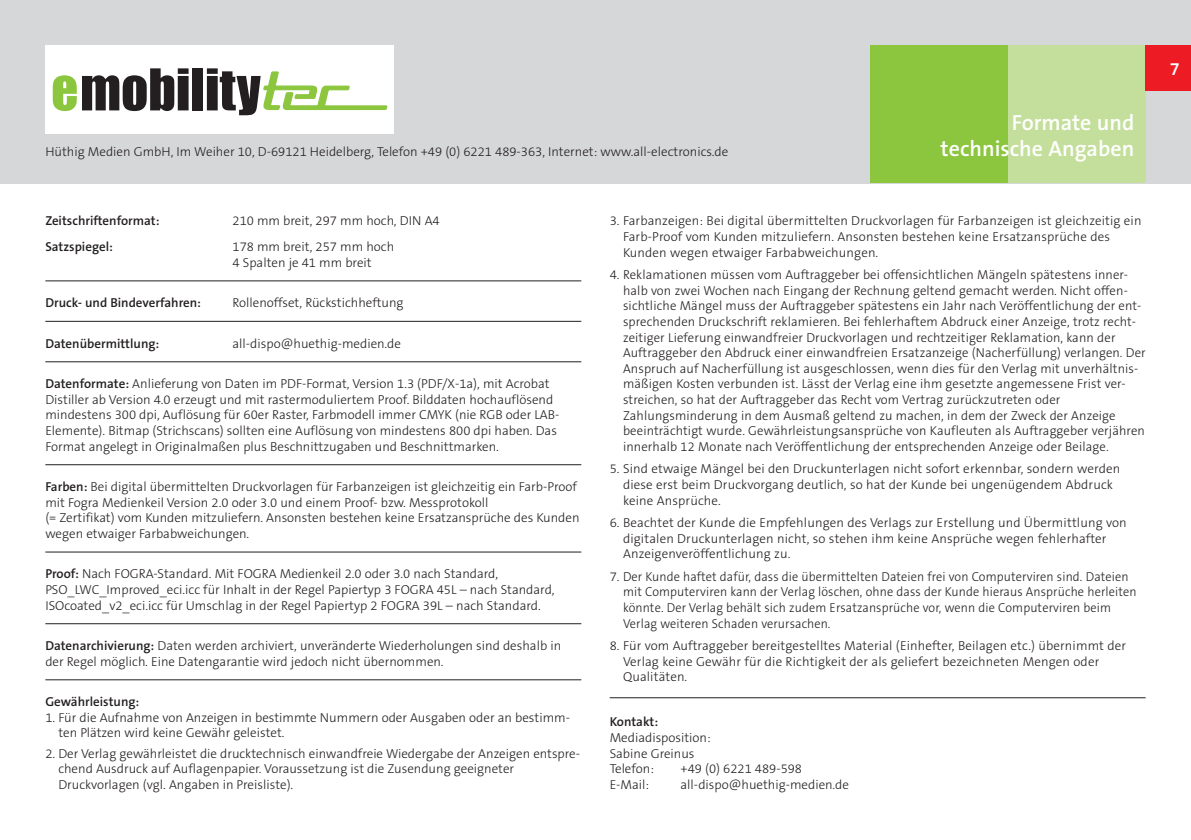
<style>
.page{position:relative;width:1191px;height:840px;background:#fff}
.page>*{position:absolute;margin:0;border:0;box-sizing:border-box;transform-origin:0 0}
.t1{font:600 22px/26px "The Sans Os F";color:#fff;text-align:right}
.t2{font:600 18px "The Sans Os F";color:#fff}
.t3{font:300 13px/15.6px "The Sans Os F";color:#231f20}
.t4{font:600 13px "The Sans Os F";color:#231f20}
.s1{font-weight:600}
</style>
<div class="page">
<div style="left:0;top:0;width:1191px;height:183px;background:#d6d7d9"></div>
<div style="left:1008px;top:45px;width:137px;height:138px;background:#c4df9b"></div>
<div style="left:870px;top:45px;width:138px;height:138px;background:#8cc63f"></div>
<div style="left:1145px;top:45px;width:46px;height:46px;background:#ed1c24"></div>
<div style="left:45px;top:45px;width:348px;height:89px;background:#fff"></div>
<svg style="left:53px;top:68px;width:136px;height:43px"></svg>
<div style="left:192px;top:68px;width:11px;height:42px;background:#231f20"></div>
<svg style="left:207px;top:68px;width:181px;height:48px"></svg>
<hr style="left:45px;top:280px;width:536px;height:1px;background:#231f20">
<hr style="left:45px;top:320px;width:536px;height:1px;background:#231f20">
<hr style="left:45px;top:361px;width:536px;height:1px;background:#231f20">
<hr style="left:45px;top:464px;width:536px;height:1px;background:#231f20">
<hr style="left:45px;top:551px;width:536px;height:1px;background:#231f20">
<hr style="left:45px;top:623px;width:536px;height:1px;background:#231f20">
<hr style="left:45px;top:679px;width:536px;height:1px;background:#231f20">
<hr style="left:609px;top:696px;width:536px;height:1px;background:#231f20">
<p class="t3" style="left:45px;top:144px;width:684px">Hüthig Medien GmbH, Im Weiher 10, D-69121 Heidelberg, Telefon +49 (0) 6221 489-363, Internet: www.all-electronics.de</p>
<h1 class="t1" style="left:940px;top:110px;width:195px">Formate und technische Angaben</h1>
<p class="t4" style="left:45px;top:214px;width:116px">Zeitschriftenformat:</p>
<p class="t3" style="left:232px;top:213px;width:209px">210 mm breit, 297 mm hoch, DIN A4</p>
<p class="t4" style="left:45px;top:240px;width:69px">Satzspiegel:</p>
<p class="t3" style="left:232px;top:239px;width:163px">178 mm breit, 257 mm hoch<br>4 Spalten je 41 mm breit</p>
<p class="t4" style="left:45px;top:296px;width:157px">Druck- und Bindeverfahren:</p>
<p class="t3" style="left:232px;top:295px;width:172px">Rollenoffset, Rückstichheftung</p>
<p class="t4" style="left:45px;top:337px;width:115px">Datenübermittlung:</p>
<p class="t3" style="left:232px;top:336px;width:170px">all-dispo@huethig-medien.de</p>
<p class="t3" style="left:45px;top:376px;width:515px"><span class="s1">Datenformate:</span> Anlieferung von Daten im PDF-Format, Version 1.3 (PDF/X-1a), mit Acrobat Distiller ab Version 4.0 erzeugt und mit rastermoduliertem Proof. Bilddaten hochauflösend mindestens 300 dpi, Auflösung für 60er Raster, Farbmodell immer CMYK (nie RGB oder LAB-Elemente). Bitmap (Strichscans) sollten eine Auflösung von mindestens 800 dpi haben. Das Format angelegt in Originalmaßen plus Beschnittzugaben und Beschnittmarken.</p>
<p class="t3" style="left:45px;top:479px;width:535px"><span class="s1">Farben:</span> Bei digital übermittelten Druckvorlagen für Farbanzeigen ist gleichzeitig ein Farb-Proof mit Fogra Medienkeil Version 2.0 oder 3.0 und einem Proof- bzw. Messprotokoll<br>(= Zertifikat) vom Kunden mitzuliefern. Ansonsten bestehen keine Ersatzansprüche des Kunden wegen etwaiger Farbabweichungen.</p>
<p class="t3" style="left:45px;top:566px;width:511px"><span class="s1">Proof:</span> Nach FOGRA-Standard. Mit FOGRA Medienkeil 2.0 oder 3.0 nach Standard,<br>PSO_LWC_Improved_eci.icc für Inhalt in der Regel Papiertyp 3 FOGRA 45L – nach Standard,<br>ISOcoated_v2_eci.icc für Umschlag in der Regel Papiertyp 2 FOGRA 39L – nach Standard.</p>
<p class="t3" style="left:45px;top:638px;width:517px"><span class="s1">Datenarchivierung:</span> Daten werden archiviert, unveränderte Wiederholungen sind deshalb in der Regel möglich. Eine Datengarantie wird jedoch nicht übernommen.</p>
<p class="t4" style="left:45px;top:695px;width:95px">Gewährleistung:</p>
<p class="t3" style="left:58px;top:709px;width:513px;text-indent:-13px">1. Für die Aufnahme von Anzeigen in bestimmte Nummern oder Ausgaben oder an bestimm&shy;ten Plätzen wird keine Gewähr geleistet.</p>
<p class="t3" style="left:58px;top:745px;width:523px;text-indent:-13px">2. Der Verlag gewährleistet die drucktechnisch einwandfreie Wiedergabe der Anzeigen entspre&shy;chend Ausdruck auf Auflagenpapier. Voraussetzung ist die Zusendung geeigneter<br>Druckvorlagen (vgl. Angaben in Preisliste).</p>
<p class="t3" style="left:623px;top:213px;width:520px;text-indent:-13px">3. Farbanzeigen: Bei digital übermittelten Druckvorlagen für Farbanzeigen ist gleichzeitig ein<br>Farb-Proof vom Kunden mitzuliefern. Ansonsten bestehen keine Ersatzansprüche des<br>Kunden wegen etwaiger Farbabweichungen.</p>
<p class="t3" style="left:623px;top:267px;width:524px;text-indent:-13px">4. Reklamationen müssen vom Auftraggeber bei offensichtlichen Mängeln spätestens inner&shy;halb von zwei Wochen nach Eingang der Rechnung geltend gemacht werden. Nicht offen&shy;sichtliche Mängel muss der Auftraggeber spätestens ein Jahr nach Veröffentlichung der ent&shy;sprechenden Druckschrift reklamieren. Bei fehlerhaftem Abdruck einer Anzeige, trotz recht&shy;zeitiger Lieferung einwandfreier Druckvorlagen und rechtzeitiger Reklamation, kann der Auftraggeber den Abdruck einer einwandfreien Ersatzanzeige (Nacherfüllung) verlangen. Der Anspruch auf Nacherfüllung ist ausgeschlossen, wenn dies für den Verlag mit unverhältnis&shy;mäßigen Kosten verbunden ist. Lässt der Verlag eine ihm gesetzte angemessene Frist ver&shy;streichen, so hat der Auftraggeber das Recht vom Vertrag zurückzutreten oder Zahlungsminderung in dem Ausmaß geltend zu machen, in dem der Zweck der Anzeige beeinträchtigt wurde. Gewährleistungsansprüche von Kaufleuten als Auftraggeber verjähren innerhalb 12 Monate nach Veröffentlichung der entsprechenden Anzeige oder Beilage.</p>
<p class="t3" style="left:623px;top:461px;width:499px;text-indent:-13px">5. Sind etwaige Mängel bei den Druckunterlagen nicht sofort erkennbar, sondern werden diese erst beim Druckvorgang deutlich, so hat der Kunde bei ungenügendem Abdruck keine Ansprüche.</p>
<p class="t3" style="left:623px;top:515px;width:505px;text-indent:-13px">6. Beachtet der Kunde die Empfehlungen des Verlags zur Erstellung und Übermittlung von digitalen Druckunterlagen nicht, so stehen ihm keine Ansprüche wegen fehlerhafter<br>Anzeigenveröffentlichung zu.</p>
<p class="t3" style="left:623px;top:569px;width:515px;text-indent:-13px">7. Der Kunde haftet dafür, dass die übermittelten Dateien frei von Computerviren sind. Dateien mit Computerviren kann der Verlag löschen, ohne dass der Kunde hieraus Ansprüche herleiten könnte. Der Verlag behält sich zudem Ersatzansprüche vor, wenn die Computerviren beim Verlag weiteren Schaden verursachen.</p>
<p class="t3" style="left:623px;top:638px;width:504px;text-indent:-13px">8. Für vom Auftraggeber bereitgestelltes Material (Einhefter, Beilagen etc.) übernimmt der<br>Verlag keine Gewähr für die Richtigkeit der als geliefert bezeichneten Mengen oder<br>Qualitäten.</p>
<p class="t4" style="left:609px;top:715px;width:50px">Kontakt:</p>
<p class="t3" style="left:609px;top:730px;width:103px">Mediadisposition:<br>Sabine Greinus<br>Telefon:</p>
<p class="t3" style="left:680px;top:761px;width:123px">+49 (0) 6221 489-598</p>
<p class="t3" style="left:609px;top:776px;width:41px">E-Mail:</p>
<p class="t3" style="left:680px;top:776px;width:170px">all-dispo@huethig-medien.de</p>
<h2 class="t2" style="left:1169px;top:60px;width:11px">7</h2>
</div>
